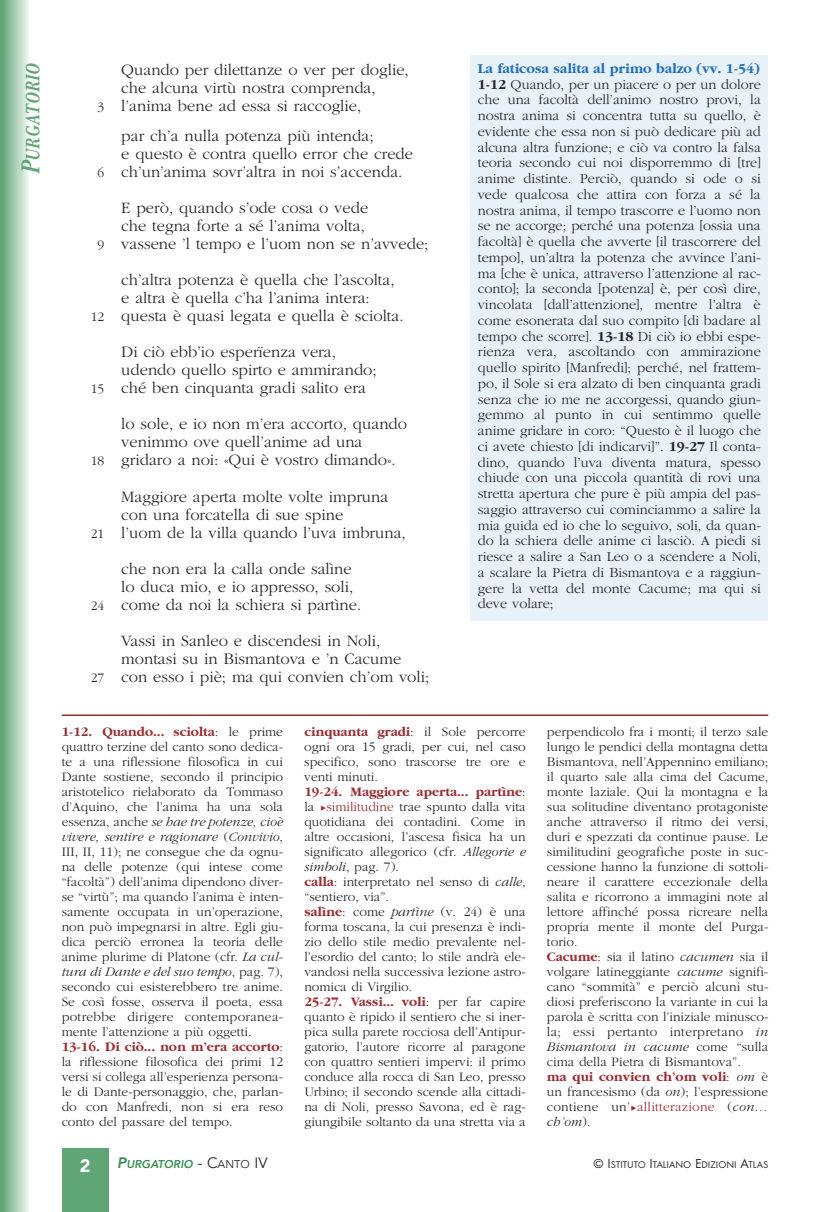
<style>
.page{position:relative;width:830px;height:1212px;background:#fff}
.page>*{position:absolute;margin:0;border:0;box-sizing:border-box;transform-origin:0 0}
.t1{font:italic 700 20.4px "New Baskerville";letter-spacing:.065em;color:#60a575;scale:.77 1}
.t2{font:900 18px "Avenir";color:#fff}
.t3{font:300 16.5px "Garamond";color:#272627}
.t4{font:300 14.25px/15.8px "Garamond";color:#272627;text-align:justify}
.t5{font:300 13.5px/15px "Garamond";color:#272627}
.t6{font:italic 800 11.25px "Avenir";color:#388f52}
.t7{font:10.2px "Futura T";color:#272627}
.s1{font-size:27.3px}
.s2{font-size:13.5px}
.s3{font-weight:700;color:#1f71b9}
.s4{font-weight:700}
.s5{font-weight:700;color:#973035}
.s6{font-style:italic}
.s7{font-family:"MS Gothic";font-weight:400;color:#973035}
.s8{color:#973035}
.s9{font-size:15px}
.s10{font-weight:400;font-style:normal;font-size:15px;color:#272627}
.s11{font-weight:400;font-style:normal;color:#272627}
</style>
<div class="page">
<div style="left:3px;top:0;width:26px;height:1212px;background:linear-gradient(to right,#65a97a,#ebf4ee)"></div>
<hr style="left:0;top:0;width:4px;height:1212px;background:#60a575">
<div style="left:62px;top:1148px;width:46px;height:64px;background:#60a575"></div>
<div style="left:470px;top:55px;width:297px;height:566px;background:#e9f1f8"></div>
<hr style="left:62px;top:714px;width:705px;height:2px;background:#973035">
<h1 class="t1" style="left:26px;top:174px;width:144px;rotate:-90deg"><span class="s1">P</span>URGATORIO</h1>
<p class="t3" style="left:121px;top:60px;width:289px">Quando per dilettanze o ver per doglie,</p>
<p class="t3" style="left:121px;top:78px;width:256px">che alcuna virtù nostra comprenda,</p>
<p class="t3" style="left:97px;top:96px;width:265px"><span class="s2">3</span> l’anima bene ad essa si raccoglie,</p>
<p class="t3" style="left:121px;top:126px;width:254px">par ch’a nulla potenza più intenda;</p>
<p class="t3" style="left:121px;top:144px;width:293px">e questo è contra quello error che crede</p>
<p class="t3" style="left:97px;top:162px;width:306px"><span class="s2">6</span> ch’un’anima sovr’altra in noi s’accenda.</p>
<p class="t3" style="left:121px;top:198px;width:248px">E però, quando s’ode cosa o vede</p>
<p class="t3" style="left:121px;top:216px;width:245px">che tegna forte a sé l’anima volta,</p>
<p class="t3" style="left:97px;top:234px;width:332px"><span class="s2">9</span> vassene ’l tempo e l’uom non se n’avvede;</p>
<p class="t3" style="left:121px;top:270px;width:275px">ch’altra potenza è quella che l’ascolta,</p>
<p class="t3" style="left:121px;top:288px;width:250px">e altra è quella c’ha l’anima intera:</p>
<p class="t3" style="left:91px;top:306px;width:314px"><span class="s2">12</span> questa è quasi legata e quella è sciolta.</p>
<p class="t3" style="left:121px;top:342px;width:216px">Di ciò ebb’io esperïenza vera,</p>
<p class="t3" style="left:121px;top:360px;width:257px">udendo quello spirto e ammirando;</p>
<p class="t3" style="left:91px;top:378px;width:277px"><span class="s2">15</span> ché ben cinquanta gradi salito era</p>
<p class="t3" style="left:121px;top:414px;width:287px">lo sole, e io non m’era accorto, quando</p>
<p class="t3" style="left:121px;top:432px;width:243px">venimmo ove quell’anime ad una</p>
<p class="t3" style="left:91px;top:450px;width:306px"><span class="s2">18</span> gridaro a noi: «Qui è vostro dimando».</p>
<p class="t3" style="left:121px;top:486px;width:268px">Maggiore aperta molte volte impruna</p>
<p class="t3" style="left:121px;top:504px;width:223px">con una forcatella di sue spine</p>
<p class="t3" style="left:91px;top:522px;width:316px"><span class="s2">21</span> l’uom de la villa quando l’uva imbruna,</p>
<p class="t3" style="left:121px;top:558px;width:232px">che non era la calla onde salìne</p>
<p class="t3" style="left:121px;top:576px;width:233px">lo duca mio, e io appresso, soli,</p>
<p class="t3" style="left:91px;top:594px;width:272px"><span class="s2">24</span> come da noi la schiera si partìne.</p>
<p class="t3" style="left:121px;top:630px;width:260px">Vassi in Sanleo e discendesi in Noli,</p>
<p class="t3" style="left:121px;top:648px;width:281px">montasi su in Bismantova e ’n Cacume</p>
<p class="t3" style="left:91px;top:666px;width:340px"><span class="s2">27</span> con esso i piè; ma qui convien ch’om voli;</p>
<p class="t4" style="left:477px;top:60px;width:284px"><span class="s3">La faticosa salita al primo balzo (vv. 1-54)<br></span><span class="s4">1-12</span> Quando, per un piacere o per un dolore che una facoltà dell’animo nostro provi, la nostra anima si concentra tutta su quello, è evidente che essa non si può dedicare più ad alcuna altra funzione; e ciò va contro la falsa teoria secondo cui noi disporremmo di [tre] anime distinte. Perciò, quando si ode o si vede qualcosa che attira con forza a sé la nostra anima, il tempo trascorre e l’uomo non se ne accorge; perché una potenza [ossia una facoltà] è quella che avverte [il trascorrere del tempo], un’altra la potenza che avvince l’ani&shy;ma [che è unica, attraverso l’attenzione al rac&shy;conto]; la seconda [potenza] è, per così dire, vincolata [dall’attenzione], mentre l’altra è come esonerata dal suo compito [di badare al tempo che scorre]. <span class="s4">13-18</span> Di ciò io ebbi espe&shy;rienza vera, ascoltando con ammirazione quello spirito [Manfredi]; perché, nel frattem&shy;po, il Sole si era alzato di ben cinquanta gradi senza che io me ne accorgessi, quando giun&shy;gemmo al punto in cui sentimmo quelle anime gridare in coro: “Questo è il luogo che ci avete chiesto [di indicarvi]”. <span class="s4">19-27</span> Il conta&shy;dino, quando l’uva diventa matura, spesso chiude con una piccola quantità di rovi una stretta apertura che pure è più ampia del pas&shy;saggio attraverso cui cominciammo a salire la mia guida ed io che lo seguivo, soli, da quan&shy;do la schiera delle anime ci lasciò. A piedi si riesce a salire a San Leo o a scendere a Noli, a scalare la Pietra di Bismantova e a raggiun&shy;gere la vetta del monte Cacume; ma qui si deve volare;</p>
<p class="t5" style="left:62px;top:724px;width:223px"><span class="s5">1-12. Quando... sciolta</span>: le prime quattro terzine del canto sono dedica&shy;te a una riflessione filosofica in cui Dante sostiene, secondo il principio aristotelico rielaborato da Tommaso d’Aquino, che l’anima ha una sola essenza, anche <span class="s6">se hae tre potenze, cioè vivere, sentire e ragionare</span> (<span class="s6">Convivio</span>, III, II, 11); ne consegue che da ognu&shy;na delle potenze (qui intese come “facoltà”) dell’anima dipendono diver&shy;se “virtù”; ma quando l’anima è inten&shy;samente occupata in un’operazione, non può impegnarsi in altre. Egli giu&shy;dica perciò erronea la teoria delle anime plurime di Platone (cfr. <span class="s6">La cul&shy;tura di Dante e del suo tempo</span>, pag. 7), secondo cui esisterebbero tre anime.<br>Se così fosse, osserva il poeta, essa potrebbe dirigere contemporanea&shy;mente l’attenzione a più oggetti.<br><span class="s5">13-16. Di ciò... non m’era accorto</span>: la riflessione filosofica dei primi 12 versi si collega all’esperienza persona&shy;le di Dante-personaggio, che, parlan&shy;do con Manfredi, non si era reso conto del passare del tempo.</p>
<p class="t5" style="left:304px;top:724px;width:223px"><span class="s5">cinquanta gradi</span>: il Sole percorre ogni ora 15 gradi, per cui, nel caso specifico, sono trascorse tre ore e venti minuti.<br><span class="s5">19-24. Maggiore aperta... partìne</span>: la <span class="s7">►</span><span class="s8">similitudine</span> trae spunto dalla vita quotidiana dei contadini. Come in altre occasioni, l’ascesa fisica ha un significato allegorico (cfr. <span class="s6">Allegorie e simboli</span>, pag. 7).<br><span class="s5">calla</span>: interpretato nel senso di <span class="s6">calle</span>, “sentiero, via”.<br><span class="s5">salìne</span>: come <span class="s6">partìne</span> (v. 24) è una forma toscana, la cui presenza è indi&shy;zio dello stile medio prevalente nel&shy;l’esordio del canto; lo stile andrà ele&shy;vandosi nella successiva lezione astro&shy;nomica di Virgilio.<br><span class="s5">25-27. Vassi... voli</span>: per far capire quanto è ripido il sentiero che si iner&shy;pica sulla parete rocciosa dell’Antipur&shy;gatorio, l’autore ricorre al paragone con quattro sentieri impervi: il primo conduce alla rocca di San Leo, presso Urbino; il secondo scende alla cittadi&shy;na di Noli, presso Savona, ed è rag&shy;giungibile soltanto da una stretta via a</p>
<p class="t5" style="left:546px;top:724px;width:223px">perpendicolo fra i monti; il terzo sale lungo le pendici della montagna detta Bismantova, nell’Appennino emiliano; il quarto sale alla cima del Cacume, monte laziale. Qui la montagna e la sua solitudine diventano protagoniste anche attraverso il ritmo dei versi, duri e spezzati da continue pause. Le similitudini geografiche poste in suc&shy;cessione hanno la funzione di sottoli&shy;neare il carattere eccezionale della salita e ricorrono a immagini note al lettore affinché possa ricreare nella propria mente il monte del Purga&shy;torio.<br><span class="s5">Cacume</span>: sia il latino <span class="s6">cacumen</span> sia il volgare latineggiante <span class="s6">cacume</span> signifi&shy;cano “sommità” e perciò alcuni stu&shy;diosi preferiscono la variante in cui la parola è scritta con l’iniziale minusco&shy;la; essi pertanto interpretano <span class="s6">in Bismantova in cacume</span> come “sulla cima della Pietra di Bismantova”.<br><span class="s5">ma qui convien ch’om voli</span>: <span class="s6">om</span> è un francesismo (da <span class="s6">on</span>); l’espressione contiene un’<span class="s7">►</span><span class="s8">allitterazione</span> (<span class="s6">con… ch’om</span>).</p>
<h2 class="t2" style="left:80px;top:1159px;width:12px">2</h2>
<p class="t6" style="left:117px;top:1159px;width:152px"><span class="s9">P</span>URGATORIO <span class="s10">- C</span><span class="s11">ANTO</span> <span class="s10">IV</span></p>
<p class="t7" style="left:593px;top:1158px;width:176px"><span class="s2">© I</span>STITUTO <span class="s2">I</span>TALIANO <span class="s2">E</span>DIZIONI <span class="s2">A</span>TLAS</p>
</div>
